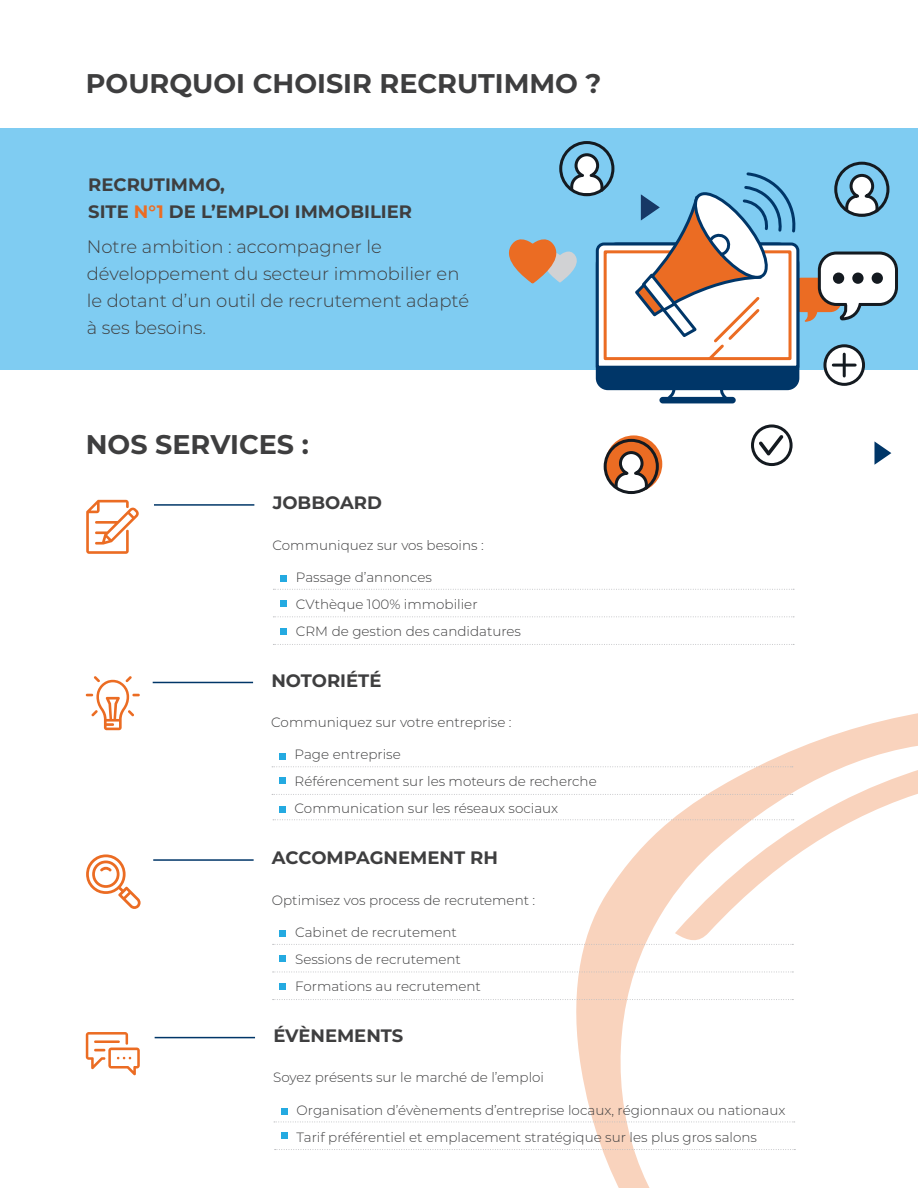
<style>
.page{position:relative;width:918px;height:1188px;background:#fff}
.page>*{position:absolute;margin:0;border:0;box-sizing:border-box;transform-origin:0 0}
.Section_Title{font:700 27px "Montserrat";color:#3e3e3f}
.Sub_Tittle_1{font:300 18px/27px "Montserrat";color:#3e3e3f}
.Sub_Tittle_1-2{font:700 18px "Montserrat";color:#3e3e3f}
.Body_Text__9_PT_L_18{font:300 13.5px "Montserrat";color:#3e3e3f}
.Body_Text_9_PT_Left{font:300 13.5px "Montserrat";color:#3e3e3f}
.s1{color:#eb6c23}
</style>
<div class="page">
<svg style="left:575px;top:713px;width:343px;height:475px"></svg>
<div style="left:0;top:128px;width:918px;height:241px;background:#7fccf2"></div>
<div style="left:559px;top:141px;width:55px;height:55px;border:3px solid #141a20;border-radius:50%"></div>
<svg style="left:605px;top:435px;width:57px;height:58px"></svg>
<svg style="left:613px;top:450px;width:36px;height:43px"></svg>
<div style="left:604px;top:439px;width:55px;height:55px;border:3px solid #141a20;border-radius:50%"></div>
<div style="left:659px;top:397px;width:77px;height:6px;border:3px solid #003668;border-radius:2px"></div>
<svg style="left:874px;top:441px;width:17px;height:24px"></svg>
<svg style="left:753px;top:426px;width:38px;height:39px"></svg>
<div style="left:751px;top:424px;width:42px;height:42px;border:3px solid #141a20;border-radius:50%"></div>
<svg style="left:759px;top:435px;width:24px;height:20px"></svg>
<svg style="left:500px;top:152px;width:400px;height:250px"></svg>
<svg style="left:825px;top:346px;width:39px;height:38px"></svg>
<div style="left:823px;top:344px;width:42px;height:42px;border:3px solid #141a20;border-radius:50%"></div>
<hr style="left:833px;top:364px;width:22px;height:3px;background:#141a20">
<hr style="left:843px;top:354px;width:3px;height:22px;background:#141a20">
<svg style="left:273px;top:819px;width:521px;height:1px"></svg>
<svg style="left:86px;top:854px;width:55px;height:55px"></svg>
<hr style="left:153px;top:859px;width:101px;height:2px;background:#003668">
<div style="left:279px;top:930px;width:7px;height:7px;background:#24aae1"></div>
<div style="left:279px;top:984px;width:7px;height:6px;background:#24aae1"></div>
<div style="left:279px;top:955px;width:7px;height:7px;background:#24aae1"></div>
<svg style="left:273px;top:944px;width:520px;height:1px"></svg>
<svg style="left:273px;top:972px;width:520px;height:1px"></svg>
<svg style="left:273px;top:999px;width:520px;height:1px"></svg>
<hr style="left:154px;top:504px;width:100px;height:2px;background:#003668">
<div style="left:280px;top:575px;width:7px;height:7px;background:#24aae1"></div>
<div style="left:280px;top:628px;width:7px;height:7px;background:#24aae1"></div>
<div style="left:280px;top:600px;width:7px;height:6px;background:#24aae1"></div>
<svg style="left:273px;top:589px;width:521px;height:1px"></svg>
<svg style="left:273px;top:616px;width:521px;height:1px"></svg>
<svg style="left:273px;top:644px;width:521px;height:1px"></svg>
<svg style="left:86px;top:500px;width:53px;height:54px"></svg>
<hr style="left:153px;top:682px;width:100px;height:1px;background:#003668">
<div style="left:279px;top:753px;width:6px;height:7px;background:#24aae1"></div>
<div style="left:279px;top:806px;width:6px;height:7px;background:#24aae1"></div>
<div style="left:279px;top:777px;width:6px;height:7px;background:#24aae1"></div>
<svg style="left:272px;top:766px;width:521px;height:1px"></svg>
<svg style="left:272px;top:794px;width:521px;height:1px"></svg>
<svg style="left:86px;top:676px;width:54px;height:54px"></svg>
<svg style="left:86px;top:1032px;width:54px;height:43px"></svg>
<hr style="left:155px;top:1037px;width:100px;height:1px;background:#003668">
<div style="left:281px;top:1108px;width:6px;height:7px;background:#24aae1"></div>
<div style="left:281px;top:1132px;width:6px;height:7px;background:#24aae1"></div>
<svg style="left:274px;top:1122px;width:521px;height:1px"></svg>
<svg style="left:275px;top:1149px;width:520px;height:1px"></svg>
<p class="Section_Title" style="left:86px;top:64px;width:517px">POURQUOI CHOISIR RECRUTIMMO ?</p>
<p class="Sub_Tittle_1-2" style="left:88px;top:172px;width:138px">RECRUTIMMO,</p>
<p class="Sub_Tittle_1-2" style="left:88px;top:199px;width:325px">SITE <span class="s1">N°1</span> DE L’EMPLOI IMMOBILIER</p>
<p class="Sub_Tittle_1" style="left:87px;top:233px;width:384px">Notre ambition : accompagner le développement du secteur immobilier en le dotant d’un outil de recrutement adapté à ses besoins.</p>
<p class="Section_Title" style="left:86px;top:425px;width:225px">NOS SERVICES :</p>
<p class="Sub_Tittle_1-2" style="left:273px;top:490px;width:111px">JOBBOARD</p>
<p class="Body_Text_9_PT_Left" style="left:273px;top:536px;width:213px">Communiquez sur vos besoins :</p>
<p class="Body_Text__9_PT_L_18" style="left:296px;top:568px;width:137px">Passage d’annonces</p>
<p class="Body_Text__9_PT_L_18" style="left:296px;top:595px;width:183px">CVthèque 100% immobilier</p>
<p class="Body_Text__9_PT_L_18" style="left:296px;top:622px;width:227px">CRM de gestion des candidatures</p>
<p class="Sub_Tittle_1-2" style="left:271px;top:667px;width:112px">NOTORIÉTÉ</p>
<p class="Body_Text_9_PT_Left" style="left:271px;top:713px;width:242px">Communiquez sur votre entreprise :</p>
<p class="Body_Text__9_PT_L_18" style="left:295px;top:746px;width:108px">Page entreprise</p>
<p class="Body_Text__9_PT_L_18" style="left:295px;top:773px;width:304px">Référencement sur les moteurs de recherche</p>
<p class="Body_Text__9_PT_L_18" style="left:295px;top:800px;width:265px">Communication sur les réseaux sociaux</p>
<p class="Sub_Tittle_1-2" style="left:272px;top:845px;width:228px">ACCOMPAGNEMENT RH</p>
<p class="Body_Text_9_PT_Left" style="left:272px;top:891px;width:265px">Optimisez vos process de recrutement :</p>
<p class="Body_Text__9_PT_L_18" style="left:295px;top:923px;width:163px">Cabinet de recrutement</p>
<p class="Body_Text__9_PT_L_18" style="left:295px;top:950px;width:167px">Sessions de recrutement</p>
<p class="Body_Text__9_PT_L_18" style="left:295px;top:977px;width:187px">Formations au recrutement</p>
<p class="Sub_Tittle_1-2" style="left:273px;top:1022px;width:132px">ÉVÈNEMENTS</p>
<p class="Body_Text_9_PT_Left" style="left:273px;top:1068px;width:272px">Soyez présents sur le marché de l’emploi</p>
<p class="Body_Text__9_PT_L_18" style="left:297px;top:1101px;width:490px">Organisation d’évènements d’entreprise locaux, régionnaux ou nationaux</p>
<p class="Body_Text__9_PT_L_18" style="left:297px;top:1128px;width:462px">Tarif préférentiel et emplacement stratégique sur les plus gros salons</p>
</div>
